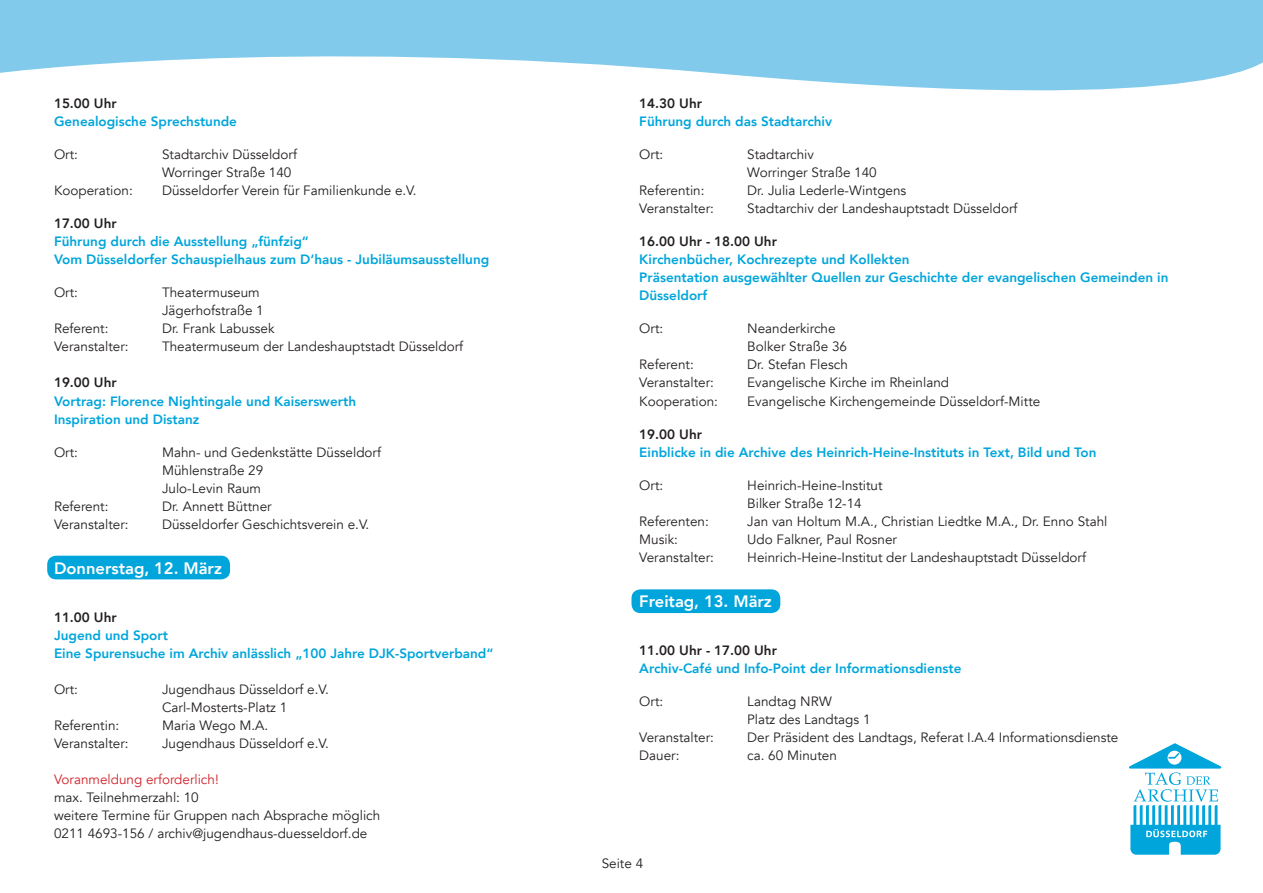
<style>
.page{position:relative;width:1263px;height:893px;background:#fff}
.page>*{position:absolute;margin:0;border:0;box-sizing:border-box;transform-origin:0 0}
.t1{font:800 16.5px "Avenir";color:#fff}
.t2{font:13.5px "Avenir";color:#231f20}
.t3{font:800 13.5px/18px "Avenir";color:#00a5db}
.t4{font:800 13.5px "Avenir";color:#231f20}
.t5{font:13.5px "Avenir";color:#d1232a}
</style>
<div class="page">
<div style="left:631px;top:589px;width:149px;height:24px;background:#00a5db;border-radius:9px"></div>
<div style="left:47px;top:556px;width:183px;height:23px;background:#00a5db;border-radius:9px"></div>
<svg style="left:1129px;top:743px;width:92px;height:112px"></svg>
<svg style="left:0;top:0;width:1263px;height:91px;fill:#82caec"></svg>
<p class="t4" style="left:54px;top:93px;width:64px">15.00 Uhr</p>
<p class="t3" style="left:54px;top:113px;width:185px">Genealogische Sprechstunde</p>
<p class="t2" style="left:54px;top:147px;width:25px">Ort:</p>
<p class="t2" style="left:162px;top:147px;width:136px">Stadtarchiv Düsseldorf</p>
<p class="t2" style="left:162px;top:165px;width:131px">Worringer Straße 140</p>
<p class="t2" style="left:54px;top:183px;width:80px">Kooperation:</p>
<p class="t2" style="left:162px;top:183px;width:256px">Düsseldorfer Verein für Familienkunde e.V.</p>
<p class="t4" style="left:54px;top:213px;width:64px">17.00 Uhr</p>
<p class="t3" style="left:54px;top:233px;width:256px">Führung durch die Ausstellung „fünfzig“</p>
<p class="t3" style="left:54px;top:251px;width:437px">Vom Düsseldorfer Schauspielhaus zum D‘haus - Jubiläumsausstellung</p>
<p class="t2" style="left:54px;top:285px;width:25px">Ort:</p>
<p class="t2" style="left:162px;top:285px;width:99px">Theatermuseum</p>
<p class="t2" style="left:162px;top:303px;width:103px">Jägerhofstraße 1</p>
<p class="t2" style="left:54px;top:321px;width:56px">Referent:</p>
<p class="t2" style="left:162px;top:321px;width:114px">Dr. Frank Labussek</p>
<p class="t2" style="left:54px;top:339px;width:76px">Veranstalter:</p>
<p class="t2" style="left:162px;top:339px;width:303px">Theatermuseum der Landeshauptstadt Düsseldorf</p>
<p class="t4" style="left:54px;top:372px;width:64px">19.00 Uhr</p>
<p class="t3" style="left:54px;top:392px;width:304px">Vortrag: Florence Nightingale und Kaiserswerth</p>
<p class="t3" style="left:54px;top:410px;width:147px">Inspiration und Distanz</p>
<p class="t2" style="left:54px;top:444px;width:25px">Ort:</p>
<p class="t2" style="left:162px;top:444px;width:221px">Mahn- und Gedenkstätte Düsseldorf</p>
<p class="t2" style="left:162px;top:462px;width:103px">Mühlenstraße 29</p>
<p class="t2" style="left:162px;top:480px;width:101px">Julo-Levin Raum</p>
<p class="t2" style="left:54px;top:498px;width:56px">Referent:</p>
<p class="t2" style="left:162px;top:498px;width:111px">Dr. Annett Büttner</p>
<p class="t2" style="left:54px;top:516px;width:76px">Veranstalter:</p>
<p class="t2" style="left:162px;top:516px;width:209px">Düsseldorfer Geschichtsverein e.V.</p>
<p class="t1" style="left:54px;top:555px;width:170px">Donnerstag, 12. März</p>
<p class="t4" style="left:54px;top:606px;width:64px">11.00 Uhr</p>
<p class="t3" style="left:54px;top:626px;width:115px">Jugend und Sport</p>
<p class="t3" style="left:54px;top:644px;width:441px">Eine Spurensuche im Archiv anlässlich „100 Jahre DJK-Sportverband“</p>
<p class="t2" style="left:54px;top:681px;width:25px">Ort:</p>
<p class="t2" style="left:162px;top:681px;width:168px">Jugendhaus Düsseldorf e.V.</p>
<p class="t2" style="left:162px;top:699px;width:127px">Carl-Mosterts-Platz 1</p>
<p class="t2" style="left:54px;top:717px;width:67px">Referentin:</p>
<p class="t2" style="left:162px;top:717px;width:108px">Maria Wego M.A.</p>
<p class="t2" style="left:54px;top:735px;width:76px">Veranstalter:</p>
<p class="t2" style="left:162px;top:735px;width:168px">Jugendhaus Düsseldorf e.V.</p>
<p class="t5" style="left:54px;top:771px;width:166px">Voranmeldung erforderlich!</p>
<p class="t2" style="left:54px;top:789px;width:146px">max. Teilnehmerzahl: 10</p>
<p class="t2" style="left:54px;top:807px;width:328px">weitere Termine für Gruppen nach Absprache möglich</p>
<p class="t2" style="left:54px;top:825px;width:315px">0211 4693-156 / archiv@jugendhaus-duesseldorf.de</p>
<p class="t4" style="left:639px;top:93px;width:64px">14.30 Uhr</p>
<p class="t3" style="left:639px;top:113px;width:194px">Führung durch das Stadtarchiv</p>
<p class="t2" style="left:639px;top:147px;width:25px">Ort:</p>
<p class="t2" style="left:747px;top:147px;width:68px">Stadtarchiv</p>
<p class="t2" style="left:747px;top:165px;width:131px">Worringer Straße 140</p>
<p class="t2" style="left:639px;top:183px;width:67px">Referentin:</p>
<p class="t2" style="left:747px;top:183px;width:161px">Dr. Julia Lederle-Wintgens</p>
<p class="t2" style="left:639px;top:201px;width:76px">Veranstalter:</p>
<p class="t2" style="left:747px;top:201px;width:272px">Stadtarchiv der Landeshauptstadt Düsseldorf</p>
<p class="t4" style="left:639px;top:231px;width:139px">16.00 Uhr - 18.00 Uhr</p>
<p class="t3" style="left:639px;top:251px;width:272px">Kirchenbücher, Kochrezepte und Kollekten</p>
<p class="t3" style="left:639px;top:269px;width:531px">Präsentation ausgewählter Quellen zur Geschichte der evangelischen Gemeinden in<br>Düsseldorf</p>
<p class="t2" style="left:639px;top:321px;width:25px">Ort:</p>
<p class="t2" style="left:747px;top:321px;width:90px">Neanderkirche</p>
<p class="t2" style="left:747px;top:339px;width:101px">Bolker Straße 36</p>
<p class="t2" style="left:639px;top:357px;width:56px">Referent:</p>
<p class="t2" style="left:747px;top:357px;width:102px">Dr. Stefan Flesch</p>
<p class="t2" style="left:639px;top:375px;width:76px">Veranstalter:</p>
<p class="t2" style="left:747px;top:375px;width:203px">Evangelische Kirche im Rheinland</p>
<p class="t2" style="left:639px;top:393px;width:80px">Kooperation:</p>
<p class="t2" style="left:747px;top:393px;width:295px">Evangelische Kirchengemeinde Düsseldorf-Mitte</p>
<p class="t4" style="left:639px;top:423px;width:64px">19.00 Uhr</p>
<p class="t3" style="left:639px;top:443px;width:459px">Einblicke in die Archive des Heinrich-Heine-Instituts in Text, Bild und Ton</p>
<p class="t2" style="left:639px;top:477px;width:25px">Ort:</p>
<p class="t2" style="left:747px;top:477px;width:137px">Heinrich-Heine-Institut</p>
<p class="t2" style="left:747px;top:495px;width:116px">Bilker Straße 12-14</p>
<p class="t2" style="left:639px;top:513px;width:71px">Referenten:</p>
<p class="t2" style="left:747px;top:513px;width:362px">Jan van Holtum M.A., Christian Liedtke M.A., Dr. Enno Stahl</p>
<p class="t2" style="left:639px;top:531px;width:40px">Musik:</p>
<p class="t2" style="left:747px;top:531px;width:151px">Udo Falkner, Paul Rosner</p>
<p class="t2" style="left:639px;top:549px;width:76px">Veranstalter:</p>
<p class="t2" style="left:747px;top:549px;width:340px">Heinrich-Heine-Institut der Landeshauptstadt Düsseldorf</p>
<p class="t1" style="left:639px;top:588px;width:134px">Freitag, 13. März</p>
<p class="t4" style="left:639px;top:639px;width:139px">11.00 Uhr - 17.00 Uhr</p>
<p class="t3" style="left:639px;top:659px;width:324px">Archiv-Café und Info-Point der Informationsdienste</p>
<p class="t2" style="left:639px;top:693px;width:25px">Ort:</p>
<p class="t2" style="left:747px;top:693px;width:86px">Landtag NRW</p>
<p class="t2" style="left:747px;top:711px;width:125px">Platz des Landtags 1</p>
<p class="t2" style="left:639px;top:729px;width:76px">Veranstalter:</p>
<p class="t2" style="left:747px;top:729px;width:373px">Der Präsident des Landtags, Referat I.A.4 Informationsdienste</p>
<p class="t2" style="left:639px;top:747px;width:42px">Dauer:</p>
<p class="t2" style="left:747px;top:747px;width:91px">ca. 60 Minuten</p>
<p class="t2" style="left:602px;top:855px;width:43px">Seite 4</p>
</div>
